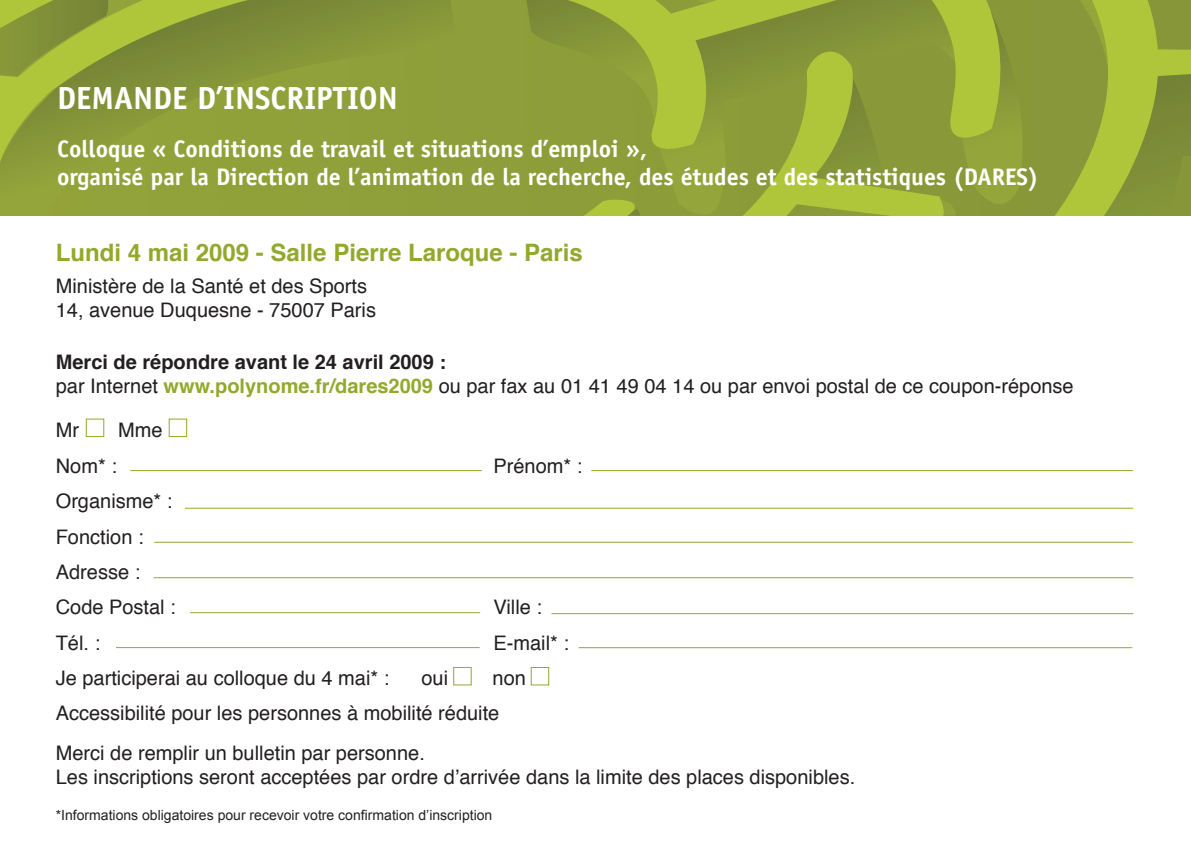
<style>
.page{position:relative;width:1191px;height:851px;background:#fff}
.page>*{position:absolute;margin:0;border:0;box-sizing:border-box;transform-origin:0 0}
.t1{font:700 32px "Officina Sans";color:#fff}
.t2{font:700 24px/28px "Officina Sans";color:#fff}
.t3{font:700 24px "Helvetica";color:#92a92c}
.t4{font:20px/35.4px "Helvetica";color:#231f20}
.t5{font:14px "Arial";color:#231f20}
.s1{font-weight:700}
.s2{font-weight:700;color:#92a92c}
</style>
<div class="page">
<svg style="left:659px;top:215px;width:298px;height:1px"></svg>
<svg style="left:0;top:0;width:301px;height:37px;background:#8d9f37"></svg>
<svg style="left:301px;top:0;width:890px;height:142px;background:#93a538"></svg>
<svg style="left:0;top:37px;width:952px;height:105px;background:#8e9f39"></svg>
<svg style="left:0;top:142px;width:1191px;height:73px;background:#91a239"></svg>
<hr style="left:591px;top:470px;width:542px;height:1px;background:#92a92c">
<hr style="left:551px;top:613px;width:582px;height:1px;background:#92a92c">
<hr style="left:578px;top:647px;width:554px;height:1px;background:#92a92c">
<hr style="left:130px;top:470px;width:352px;height:1px;background:#92a92c">
<hr style="left:190px;top:612px;width:290px;height:1px;background:#92a92c">
<hr style="left:185px;top:508px;width:948px;height:1px;background:#92a92c">
<hr style="left:154px;top:542px;width:979px;height:1px;background:#92a92c">
<hr style="left:154px;top:577px;width:979px;height:1px;background:#92a92c">
<hr style="left:116px;top:647px;width:364px;height:1px;background:#92a92c">
<div style="left:86px;top:419px;width:18px;height:17px;border:1px solid #92a92c"></div>
<div style="left:531px;top:667px;width:18px;height:18px;border:1px solid #92a92c"></div>
<div style="left:453px;top:667px;width:18px;height:18px;border:1px solid #92a92c"></div>
<h1 class="t1" style="left:57px;top:78px;width:342px">DEMANDE D’INSCRIPTION</h1>
<p class="t2" style="left:57px;top:135px;width:983px">Colloque « Conditions de travail et situations d’emploi »,<br>organisé par la Direction de l’animation de la recherche, des études et des statistiques (DARES)</p>
<p class="t3" style="left:56px;top:233px;width:528px">Lundi 4 mai 2009 - Salle Pierre Laroque - Paris</p>
<p class="t4" style="left:56px;top:274px;width:322px;line-height:24px">Ministère de la Santé et des Sports<br>14, avenue Duquesne - 75007 Paris</p>
<p class="t4" style="left:56px;top:351px;width:1019px;line-height:24px"><span class="s1">Merci de répondre avant le 24 avril 2009 :<br></span>par Internet <span class="s2">www.polynome.fr/dares2009</span> ou par fax au 01 41 49 04 14 ou par envoi postal de ce coupon-réponse</p>
<p class="t4" style="left:56px;top:413px;width:25px">Mr</p>
<p class="t4" style="left:118px;top:413px;width:46px">Mme</p>
<p class="t4" style="left:56px;top:448px;width:63px">Nom* :</p>
<p class="t4" style="left:493px;top:448px;width:90px">Prénom* :</p>
<p class="t4" style="left:56px;top:484px;width:122px">Organisme* :<br>Fonction :<br>Adresse :<br>Code Postal :</p>
<p class="t4" style="left:493px;top:590px;width:50px">Ville :</p>
<p class="t4" style="left:56px;top:625px;width:46px">Tél. :</p>
<p class="t4" style="left:493px;top:625px;width:77px">E-mail* :</p>
<p class="t4" style="left:56px;top:660px;width:335px">Je participerai au colloque du 4 mai* :</p>
<p class="t4" style="left:421px;top:660px;width:28px">oui</p>
<p class="t4" style="left:56px;top:660px;width:472px;text-indent:437px">non<br>Accessibilité pour les personnes à mobilité réduite</p>
<p class="t4" style="left:56px;top:741px;width:801px;line-height:24px">Merci de remplir un bulletin par personne.<br>Les inscriptions seront acceptées par ordre d’arrivée dans la limite des places disponibles.</p>
<p class="t5" style="left:56px;top:805px;width:438px">*Informations obligatoires pour recevoir votre confirmation d’inscription</p>
</div>
